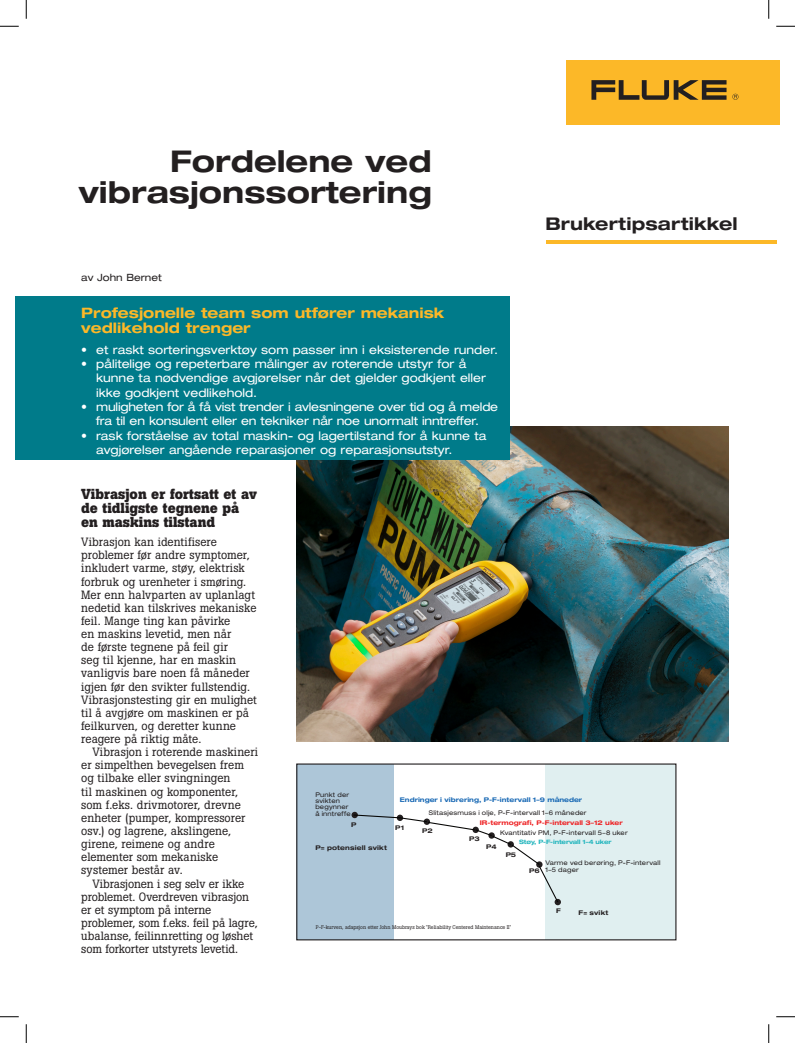
<style>
.page{position:relative;width:795px;height:1043px;background:#fff}
.page>*{position:absolute;margin:0;border:0;box-sizing:border-box;transform-origin:0 0}
.t1{font:700 expanded 30px/31.2px "Helvetica Neue LT Std";color:#231f20;text-align:right}
.t2{font:700 expanded 17.5px "Helvetica Neue LT Std";letter-spacing:.01em;color:#231f20}
.t3{font:700 14.38px/14.4px "Boton Pro";color:#231f20}
.t4{font:700 expanded 14.38px/14.4px "Helvetica Neue LT Std";color:#fcb828}
.t5{font:11.88px/13.1px "Boton Pro";color:#231f20}
.t6{font:expanded 11.88px/14.4px "Helvetica Neue LT Std";color:#fff}
.t7{font:expanded 10px "Helvetica Neue LT Std";color:#231f20}
.t8{font:expanded 6.38px/6.4px "Helvetica Neue LT Std";letter-spacing:.025em;color:#231f20}
.t9{font:700 expanded 6.38px "Helvetica Neue";color:#1768b4}
.t10{font:700 expanded 6.38px "Helvetica Neue LT Std";letter-spacing:.02em;color:#231f20}
.t11{font:700 expanded 6.38px "Helvetica Neue";color:#ee2123}
.t12{font:700 expanded 6px "Helvetica Neue";letter-spacing:-.02em;color:#21b5bd}
.t13{font:5.38px "Boton Pro";color:#231f20}
</style>
<div class="page">
<div style="left:566px;top:60px;width:214px;height:65px;background:#fcb828"></div>
<svg style="left:591px;top:80px;width:147px;height:20px"></svg>
<img style="left:296px;top:426px;width:433px;height:315px">
<div style="left:15px;top:296px;width:495px;height:164px;background:#007b8a"></div>
<hr style="left:546px;top:240px;width:231px;height:4px;background:#fcb828">
<div style="left:297px;top:764px;width:99px;height:175px;background:#adc6d8"></div>
<div style="left:541px;top:764px;width:135px;height:175px;background:#e0eff0"></div>
<div style="left:394px;top:764px;width:150px;height:175px;background:#fff"></div>
<div style="left:555px;top:898px;width:6px;height:7px;background:#231f20;border-radius:50%"></div>
<svg style="left:353px;top:813px;width:206px;height:90px"></svg>
<svg style="left:0;top:25px;width:19px;height:2px"></svg>
<svg style="left:776px;top:25px;width:19px;height:2px"></svg>
<svg style="left:0;top:1016px;width:19px;height:1px"></svg>
<svg style="left:776px;top:1016px;width:19px;height:1px"></svg>
<svg style="left:25px;top:0;width:2px;height:19px"></svg>
<svg style="left:25px;top:1024px;width:2px;height:18px"></svg>
<svg style="left:768px;top:0;width:2px;height:19px"></svg>
<svg style="left:768px;top:1024px;width:2px;height:18px"></svg>
<h1 class="t1" style="left:79px;top:144px;width:354px">Fordelene ved vibrasjonssortering</h1>
<p class="t7" style="left:81px;top:271px;width:82px">av John Bernet</p>
<p class="t4" style="left:81px;top:305px;width:365px">Profesjonelle team som utfører mekanisk vedlikehold trenger</p>
<p class="t6" style="left:81px;top:342px;width:419px">• et raskt sorteringsverktøy som passer inn i eksisterende runder.</p>
<p class="t6" style="left:96px;top:356px;width:391px;text-indent:-15px">• pålitelige og repeterbare målinger av roterende utstyr for å kunne ta nødvendige avgjørelser når det gjelder godkjent eller ikke godkjent vedlikehold.</p>
<p class="t6" style="left:81px;top:399px;width:419px;text-align:center">• muligheten for å få vist trender i avlesningene over tid og å melde fra til en konsulent eller en tekniker når noe unormalt inntreffer.</p>
<p class="t6" style="left:96px;top:428px;width:392px;text-indent:-15px">• rask forståelse av total maskin- og lagertilstand for å kunne ta avgjørelser angående reparasjoner og reparasjonsutstyr.</p>
<h2 class="t2" style="left:545px;top:213px;width:194px">Brukertipsartikkel</h2>
<p class="t3" style="left:81px;top:486px;width:177px">Vibrasjon er fortsatt et av de tidligste tegnene på en maskins tilstand</p>
<p class="t5" style="left:81px;top:535px;width:177px">Vibrasjon kan identifisere problemer før andre symptomer, inkludert varme, støy, elektrisk forbruk og urenheter i smøring.<br>Mer enn halvparten av uplanlagt nedetid kan tilskrives mekaniske feil. Mange ting kan påvirke<br>en maskins levetid, men når<br>de første tegnene på feil gir<br>seg til kjenne, har en maskin vanligvis bare noen få måneder igjen før den svikter fullstendig.<br>Vibrasjonstesting gir en mulighet til å avgjøre om maskinen er på feilkurven, og deretter kunne reagere på riktig måte.</p>
<p class="t5" style="left:81px;top:745px;width:178px;text-indent:11px">Vibrasjon i roterende maskineri er simpelthen bevegelsen frem og tilbake eller svingningen<br>til maskinen og komponenter, som f.eks. drivmotorer, drevne enheter (pumper, kompressorer osv.) og lagrene, akslingene, girene, reimene og andre elementer som mekaniske systemer består av.</p>
<p class="t5" style="left:81px;top:876px;width:178px;text-indent:11px">Vibrasjonen i seg selv er ikke problemet. Overdreven vibrasjon er et symptom på interne problemer, som f.eks. feil på lagre, ubalanse, feilinnretting og løshet som forkorter utstyrets levetid.</p>
<p class="t8" style="left:315px;top:791px;width:37px">Punkt der svikten begynner å inntreffe</p>
<p class="t10" style="left:351px;top:820px;width:7px">P</p>
<p class="t10" style="left:315px;top:843px;width:73px">P= potensiell svikt</p>
<p class="t9" style="left:400px;top:796px;width:184px">Endringer i vibrering, P-F-intervall 1–9 måneder</p>
<p class="t11" style="left:480px;top:818px;width:145px">IR-termografi, P-F-intervall 3–12 uker</p>
<p class="t12" style="left:519px;top:838px;width:94px">Støy, P-F-intervall 1–4 uker</p>
<p class="t8" style="left:429px;top:809px;width:159px">Slitasjesmuss i olje, P-F-intervall 1–6 måneder</p>
<p class="t10" style="left:395px;top:823px;width:11px">P1</p>
<p class="t10" style="left:422px;top:827px;width:12px">P2</p>
<p class="t8" style="left:500px;top:829px;width:129px">Kvantitativ PM, P-F-intervall 5–8 uker</p>
<p class="t10" style="left:469px;top:835px;width:12px">P3</p>
<p class="t10" style="left:486px;top:842px;width:12px">P4</p>
<p class="t10" style="left:506px;top:850px;width:12px">P5</p>
<p class="t8" style="left:545px;top:859px;width:117px">Varme ved berøring, P-F-intervall<br>1–5 dager</p>
<p class="t10" style="left:579px;top:908px;width:31px">F= svikt</p>
<p class="t10" style="left:529px;top:866px;width:12px">P6</p>
<p class="t10" style="left:556px;top:907px;width:6px">F</p>
<p class="t13" style="left:316px;top:923px;width:197px">P-F-kurven, adapsjon etter John Moubrays bok "Reliability Centered Maintenance II"</p>
</div>
